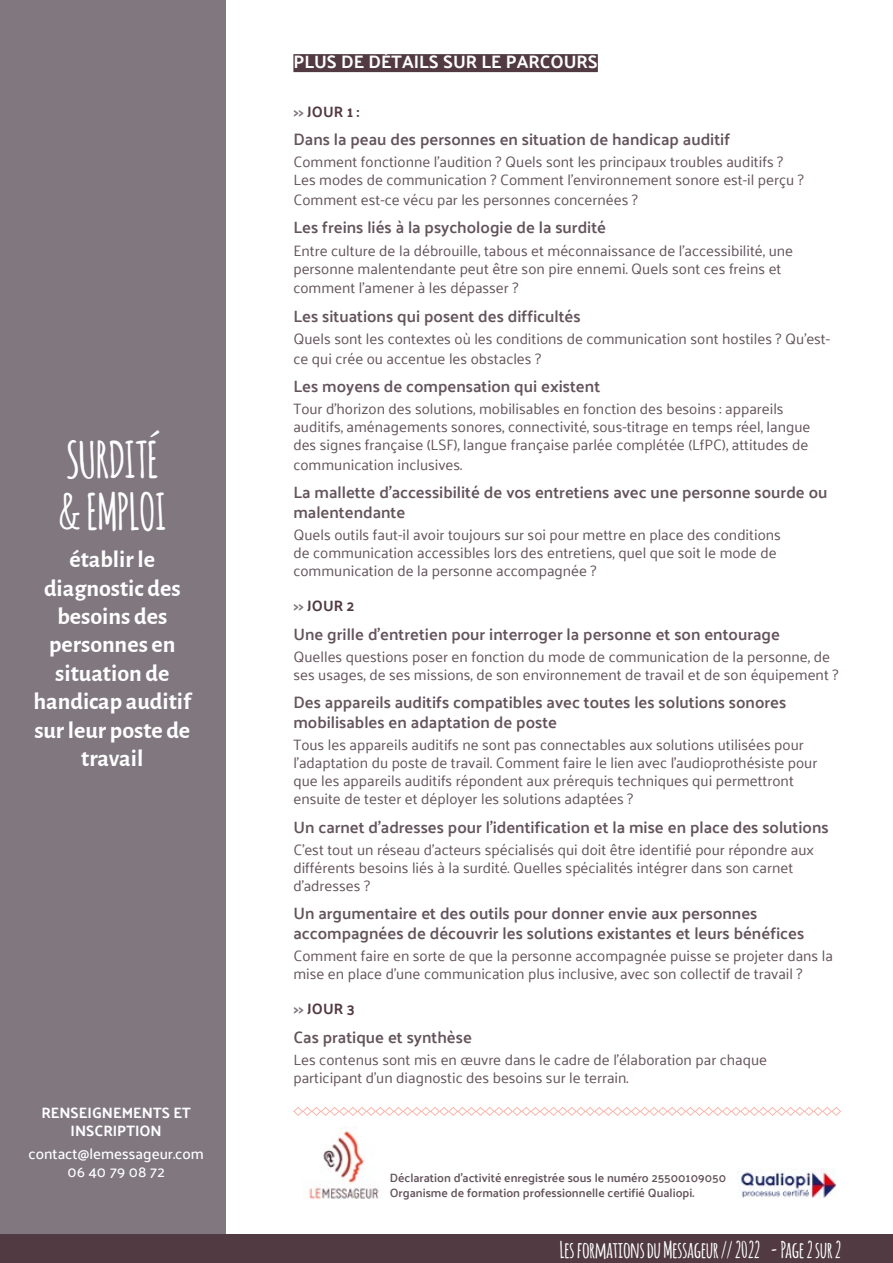
<style>
.page{position:relative;width:893px;height:1263px;background:#fff}
.page>*{position:absolute;margin:0;border:0;box-sizing:border-box;transform-origin:0 0}
.t1{font:700 49.5px/51.8px "Amatic";color:#fff}
.t2{font:700 24px/28.5px "Alegreya Sans";color:#fff;text-align:center}
.t3{font:700 22.5px "Amatic";color:#fff}
.t4{font:700 18px "Palanquin";color:#fff}
.t5{font:600 16.5px/19.8px "Palanquin";color:#63535b}
.t6{font:15px/18px "Palanquin";color:#63535b}
.t7{font:500 15px/18px "Palanquin";color:#fff;text-align:center}
.t8{font:700 15px/18px "Palanquin";color:#fff;text-align:center}
.t9{font:700 15px "Palanquin";color:#513a41}
.t10{font:600 12px/14.4px "Palanquin";color:#63535b}
.s1{color:#80777f}
</style>
<div class="page">
<div style="left:293px;top:54px;width:305px;height:18px;background:#513a41"></div>
<div style="left:0;top:0;width:225px;height:1234px;background:#80777f"></div>
<div style="left:0;top:1234px;width:893px;height:29px;background:#513a41"></div>
<img style="left:309px;top:1131px;width:70px;height:68px">
<svg style="left:293px;top:1107px;width:548px;height:9px"></svg>
<img style="left:738px;top:1169px;width:99px;height:29px">
<h1 class="t1" style="left:59px;top:432px;width:108px">SURDITÉ &amp; EMPLOI</h1>
<h2 class="t2" style="left:34px;top:543px;width:159px">établir le diagnostic des besoins des personnes en situation de handicap auditif sur leur poste de travail</h2>
<p class="t8" style="left:41px;top:1104px;width:151px">RENSEIGNEMENTS ET<br>INSCRIPTION</p>
<p class="t7" style="left:29px;top:1144px;width:177px">contact@lemessageur.com<br>06 40 79 08 72</p>
<p class="t4" style="left:293px;top:51px;width:306px">PLUS DE DÉTAILS SUR LE PARCOURS</p>
<p class="t9" style="left:293px;top:103px;width:67px"><span class="s1">&gt;&gt;</span> JOUR 1 :</p>
<p class="t5" style="left:293px;top:129px;width:438px">Dans la peau des personnes en situation de handicap auditif</p>
<p class="t6" style="left:293px;top:153px;width:512px">Comment fonctionne l’audition ? Quels sont les principaux troubles auditifs ?<br>Les modes de communication ? Comment l’environnement sonore est-il perçu ?</p>
<p class="t6" style="left:293px;top:191px;width:346px">Comment est-ce vécu par les personnes concernées ?</p>
<p class="t5" style="left:293px;top:218px;width:314px">Les freins liés à la psychologie de la surdité</p>
<p class="t6" style="left:293px;top:241px;width:501px">Entre culture de la débrouille, tabous et méconnaissance de l’accessibilité, une personne malentendante peut être son pire ennemi. Quels sont ces freins et</p>
<p class="t6" style="left:293px;top:279px;width:226px">comment l’amener à les dépasser ?</p>
<p class="t5" style="left:293px;top:306px;width:289px">Les situations qui posent des difficultés</p>
<p class="t6" style="left:293px;top:329px;width:538px;line-height:19.8px">Quels sont les contextes où les conditions de communication sont hostiles ? Qu’est&shy;ce qui crée ou accentue les obstacles ?</p>
<p class="t5" style="left:293px;top:376px;width:308px">Les moyens de compensation qui existent</p>
<p class="t6" style="left:293px;top:400px;width:519px">Tour d’horizon des solutions, mobilisables en fonction des besoins : appareils auditifs, aménagements sonores, connectivité, sous-titrage en temps réel, langue des signes française (LSF), langue française parlée complétée (LfPC), attitudes de</p>
<p class="t6" style="left:293px;top:456px;width:170px">communication inclusives.</p>
<p class="t5" style="left:293px;top:483px;width:536px">La mallette d’accessibilité de vos entretiens avec une personne sourde ou malentendante</p>
<p class="t6" style="left:293px;top:526px;width:489px">Quels outils faut-il avoir toujours sur soi pour mettre en place des conditions de communication accessibles lors des entretiens, quel que soit le mode de communication de la personne accompagnée ?</p>
<p class="t9" style="left:293px;top:597px;width:62px"><span class="s1">&gt;&gt;</span> JOUR 2</p>
<p class="t5" style="left:293px;top:624px;width:488px">Une grille d’entretien pour interroger la personne et son entourage</p>
<p class="t6" style="left:293px;top:648px;width:546px">Quelles questions poser en fonction du mode de communication de la personne, de ses usages, de ses missions, de son environnement de travail et de son équipement ?</p>
<p class="t5" style="left:293px;top:693px;width:494px">Des appareils auditifs compatibles avec toutes les solutions sonores mobilisables en adaptation de poste</p>
<p class="t6" style="left:293px;top:736px;width:525px">Tous les appareils auditifs ne sont pas connectables aux solutions utilisées pour l’adaptation du poste de travail. Comment faire le lien avec l’audioprothésiste pour que les appareils auditifs répondent aux prérequis techniques qui permettront ensuite de tester et déployer les solutions adaptées ?</p>
<p class="t5" style="left:293px;top:817px;width:537px">Un carnet d’adresses pour l’identification et la mise en place des solutions</p>
<p class="t6" style="left:293px;top:841px;width:522px">C’est tout un réseau d’acteurs spécialisés qui doit être identifié pour répondre aux différents besoins liés à la surdité. Quelles spécialités intégrer dans son carnet d’adresses ?</p>
<p class="t5" style="left:293px;top:904px;width:512px">Un argumentaire et des outils pour donner envie aux personnes accompagnées de découvrir les solutions existantes et leurs bénéfices</p>
<p class="t6" style="left:293px;top:947px;width:541px">Comment faire en sorte de que la personne accompagnée puisse se projeter dans la mise en place d’une communication plus inclusive, avec son collectif de travail ?</p>
<p class="t9" style="left:293px;top:1000px;width:63px"><span class="s1">&gt;&gt;</span> JOUR 3</p>
<p class="t5" style="left:293px;top:1027px;width:180px">Cas pratique et synthèse</p>
<p class="t6" style="left:293px;top:1051px;width:475px">Les contenus sont mis en œuvre dans le cadre de l’élaboration par chaque participant d’un diagnostic des besoins sur le terrain.</p>
<p class="t10" style="left:390px;top:1171px;width:338px">Déclaration d’activité enregistrée sous le numéro 25500109050<br>Organisme de formation professionnelle certifié Qualiopi.</p>
<h3 class="t3" style="left:560px;top:1234px;width:283px">Les formations du Messageur // 2022 - Page 2 sur 2</h3>
</div>
